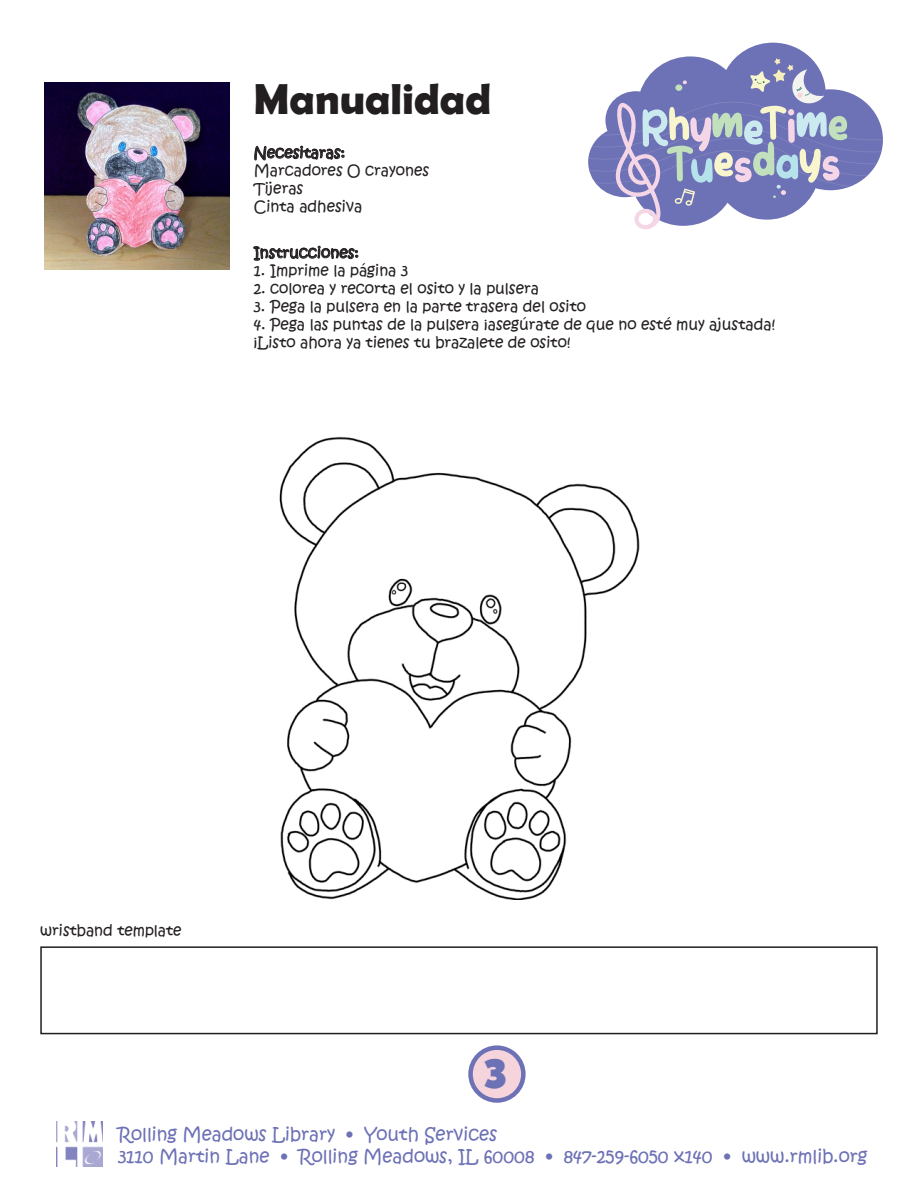
<style>
.page{position:relative;width:918px;height:1188px;background:#fff}
.page>*{position:absolute;margin:0;border:0;box-sizing:border-box;transform-origin:0 0}
.t1{font:700 43.5px "Berlin Sans FB Demi";color:#231f20}
.t2{font:900 43.5px "Kabob";color:#6d71b5}
.t3{font:18px "Kristen ITC";color:#6d71b5}
.t4{font:15px "Kristen ITC";color:#231f20}
</style>
<div class="page">
<img style="left:57px;top:1121px;width:46px;height:45px">
<div style="left:471px;top:1048px;width:52px;height:52px;background:#f5d4db;border-radius:50%"></div>
<div style="left:468px;top:1045px;width:58px;height:58px;border:4px solid #6d71b5;border-radius:50%"></div>
<svg style="left:254px;top:146px;width:91px;height:15px"></svg>
<svg style="left:253px;top:246px;width:106px;height:15px"></svg>
<svg style="left:678px;top:42px;width:133px;height:16px"></svg>
<svg style="left:588px;top:58px;width:295px;height:171px"></svg>
<img style="left:44px;top:83px;width:186px;height:187px">
<div style="left:40px;top:946px;width:838px;height:88px;border:2px solid #231f20"></div>
<img style="left:279px;top:436px;width:361px;height:463px">
<p class="t1" style="left:254px;top:74px;width:239px">Manualidad</p>
<p class="t4" style="left:254px;top:143px;width:93px">Necesitaras:</p>
<p class="t4" style="left:254px;top:161px;width:177px">Marcadores O crayones</p>
<p class="t4" style="left:254px;top:179px;width:51px">Tijeras</p>
<p class="t4" style="left:254px;top:197px;width:110px">Cinta adhesiva</p>
<p class="t4" style="left:254px;top:243px;width:107px">Instrucciones:</p>
<p class="t4" style="left:254px;top:261px;width:156px">1. Imprime la página 3</p>
<p class="t4" style="left:254px;top:279px;width:287px">2. colorea y recorta el osito y la pulsera</p>
<p class="t4" style="left:254px;top:297px;width:334px">3. Pega la pulsera en la parte trasera del osito</p>
<p class="t4" style="left:254px;top:315px;width:523px">4. Pega las puntas de la pulsera ¡asegúrate de que no esté muy ajustada!</p>
<p class="t4" style="left:254px;top:333px;width:318px">¡Listo ahora ya tienes tu brazalete de osito!</p>
<p class="t4" style="left:40px;top:921px;width:143px">wristband template</p>
<p class="t2" style="left:483px;top:1048px;width:25px">3</p>
<p class="t3" style="left:118px;top:1123px;width:381px">Rolling Meadows Library • Youth Services</p>
<p class="t3" style="left:118px;top:1144px;width:751px">3110 Martin Lane • Rolling Meadows, IL 60008 • 847-259-6050 x140 • www.rmlib.org</p>
</div>
